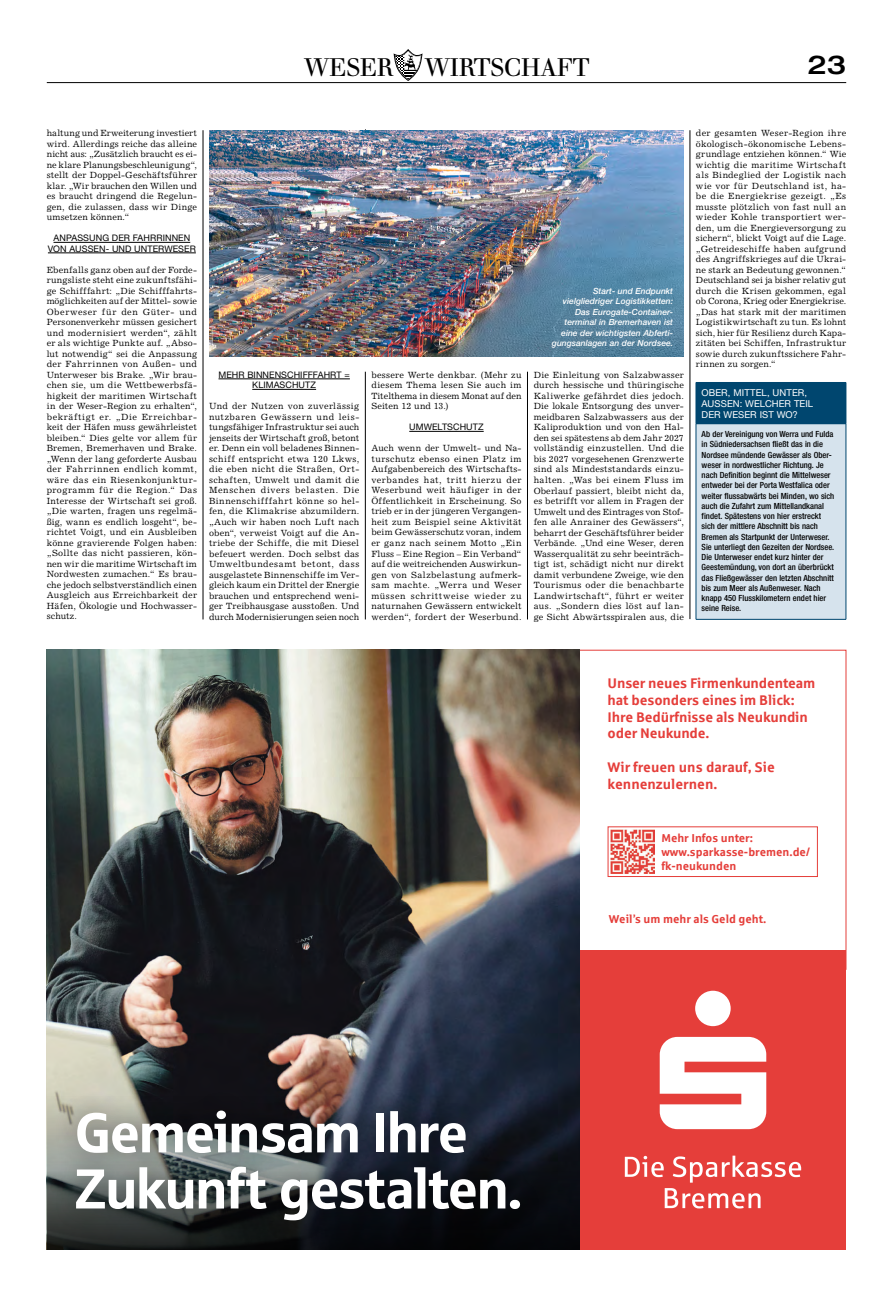
<style>
.page{position:relative;width:893px;height:1304px;background:#fff}
.page>*{position:absolute;margin:0;border:0;box-sizing:border-box;transform-origin:0 0}
.t1{font:56.1px/56.1px "Sparkasse Head";color:#fff}
.t2{font:500 expanded 26.1px "Helvetica Neue LT Std";color:#000}
.t3{font:24.8px "Walbaum";letter-spacing:-.01em;color:#000}
.t4{font:700 14px/16.8px "Sparkasse Rg";letter-spacing:-.01em;color:#e53e3a}
.t5{font:700 11.5px/13.8px "Sparkasse Rg";color:#e53e3a}
.t6{font:9.5px/11px "Helvetica Neue LT Std";letter-spacing:.005em;color:#fff}
.t7{font:9px/10.5px "Excelsior LT Std";letter-spacing:.015em;color:#000;text-align:justify}
.t8{font:9px/10.5px "Helvetica Neue LT Std";letter-spacing:.01em;color:#000;text-align:center}
.t9{font:500 condensed 8.5px/10.3px "Helvetica Neue LT Std";color:#000}
.t10{font:italic 500 8.5px/10.5px "Helvetica Neue LT Std";color:#fff;text-align:right}
</style>
<div class="page">
<svg style="left:394px;top:50px;width:28px;height:31px"></svg>
<hr style="left:47px;top:82px;width:799px;height:1px;background:#000">
<hr style="left:409px;top:431px;width:75px;height:1px;background:#000">
<hr style="left:690px;top:130px;width:1px;height:489px;background:#000">
<hr style="left:203px;top:130px;width:1px;height:489px;background:#000">
<hr style="left:365px;top:129px;width:1px;height:144px;background:#000">
<hr style="left:54px;top:242px;width:136px;height:1px;background:#000">
<hr style="left:48px;top:253px;width:148px;height:1px;background:#000">
<hr style="left:218px;top:379px;width:132px;height:1px;background:#000">
<hr style="left:252px;top:389px;width:64px;height:1px;background:#000">
<hr style="left:527px;top:372px;width:1px;height:247px;background:#000">
<hr style="left:365px;top:372px;width:1px;height:247px;background:#000">
<img style="left:209px;top:130px;width:475px;height:227px">
<div style="left:696px;top:382px;width:150px;height:42px;background:#00466f"></div>
<div style="left:696px;top:424px;width:150px;height:195px;background:#d6e3ed"></div>
<hr style="left:846px;top:424px;width:1px;height:195px;background:#00466f">
<hr style="left:696px;top:424px;width:1px;height:195px;background:#00466f">
<hr style="left:696px;top:619px;width:150px;height:1px;background:#00466f">
<hr style="left:846px;top:383px;width:1px;height:41px;background:#00466f">
<hr style="left:696px;top:424px;width:150px;height:1px;background:#00466f">
<div style="left:580px;top:950px;width:266px;height:299px;background:#e53e3a"></div>
<img style="left:47px;top:650px;width:533px;height:348px">
<svg style="left:47px;top:998px;width:533px;height:251px;background:#424248"></svg>
<svg style="left:660px;top:991px;width:106px;height:138px"></svg>
<svg style="left:625px;top:1156px;width:176px;height:52px"></svg>
<div style="left:53px;top:1087px;width:490px;height:157px;background:#000;opacity:.3"></div>
<div style="left:608px;top:826px;width:210px;height:51px;border:1px solid #e53e3a"></div>
<img style="left:611px;top:830px;width:43px;height:43px">
<h3 class="t3" style="left:304px;top:52px;width:90px">WESER</h3>
<h3 class="t3" style="left:425px;top:52px;width:166px">WIRTSCHAFT</h3>
<h2 class="t2" style="left:807px;top:48px;width:40px">23</h2>
<p class="t7" style="left:47px;top:128px;width:152px">haltung und Erweiterung investiert wird. Allerdings reiche das alleine nicht aus: „Zusätzlich braucht es ei&shy;ne klare Planungsbeschleunigung“, stellt der Doppel-Geschäftsführer klar. „Wir brauchen den Willen und es braucht dringend die Regelun&shy;gen, die zulassen, dass wir Dinge umsetzen können.“</p>
<p class="t8" style="left:48px;top:233px;width:149px">ANPASSUNG DER FAHRRINNEN<br>VON AUSSEN- UND UNTERWESER</p>
<p class="t7" style="left:47px;top:265px;width:152px">Ebenfalls ganz oben auf der Forde&shy;rungsliste steht eine zukunftsfähi&shy;ge Schifffahrt: „Die Schifffahrts&shy;möglichkeiten auf der Mittel- sowie Oberweser für den Güter- und Personenverkehr müssen gesichert und modernisiert werden“, zählt er als wichtige Punkte auf. „Abso&shy;lut notwendig“ sei die Anpassung der Fahrrinnen von Außen- und Unterweser bis Brake. „Wir brau&shy;chen sie, um die Wettbewerbsfä&shy;higkeit der maritimen Wirtschaft in der Weser-Region zu erhalten“, bekräftigt er. „Die Erreichbar&shy;keit der Häfen muss gewährleistet bleiben.“ Dies gelte vor allem für Bremen, Bremerhaven und Brake. „Wenn der lang geforderte Ausbau der Fahrrinnen endlich kommt, wäre das ein Riesenkonjunktur&shy;programm für die Region.“ Das Interesse der Wirtschaft sei groß. „Die warten, fragen uns regelmä&shy;ßig, wann es endlich losgeht“, be&shy;richtet Voigt, und ein Ausbleiben könne gravierende Folgen haben: „Sollte das nicht passieren, kön&shy;nen wir die maritime Wirtschaft im Nordwesten zumachen.“ Es brau&shy;che jedoch selbstverständlich einen Ausgleich aus Erreichbarkeit der Häfen, Ökologie und Hochwasser&shy;schutz.</p>
<p class="t8" style="left:218px;top:369px;width:133px">MEHR BINNENSCHIFFFAHRT =<br>KLIMASCHUTZ</p>
<p class="t7" style="left:209px;top:401px;width:152px">Und der Nutzen von zuverlässig nutzbaren Gewässern und leis&shy;tungsfähiger Infrastruktur sei auch jenseits der Wirtschaft groß, betont er. Denn ein voll beladenes Binnen&shy;schiff entspricht etwa 120 Lkws, die eben nicht die Straßen, Ort&shy;schaften, Umwelt und damit die Menschen divers belasten. Die Binnenschifffahrt könne so hel&shy;fen, die Klimakrise abzumildern. „Auch wir haben noch Luft nach oben“, verweist Voigt auf die An&shy;triebe der Schiffe, die mit Diesel befeuert werden. Doch selbst das Umweltbundesamt betont, dass ausgelastete Binnenschiffe im Ver&shy;gleich kaum ein Drittel der Energie brauchen und entsprechend weni&shy;ger Treib hausgase ausstoßen. Und durch Modernisierungen seien noch</p>
<p class="t7" style="left:371px;top:370px;width:152px">bessere Werte denkbar. (Mehr zu diesem Thema lesen Sie auch im Titelthema in diesem Monat auf den Seiten 12 und 13.)</p>
<p class="t8" style="left:409px;top:422px;width:76px">UMWELTSCHUTZ</p>
<p class="t7" style="left:371px;top:443px;width:152px">Auch wenn der Umwelt- und Na&shy;turschutz ebenso einen Platz im Aufgabenbereich des Wirtschafts&shy;verbandes hat, tritt hierzu der Weserbund weit häufiger in der Öffentlichkeit in Erscheinung. So trieb er in der jüngeren Vergangen&shy;heit zum Beispiel seine Aktivität beim Gewässerschutz voran, indem er ganz nach seinem Motto „Ein Fluss – Eine Region – Ein Verband“ auf die weitreichenden Auswirkun&shy;gen von Salzbelastung aufmerk&shy;sam machte. „Werra und Weser müssen schrittweise wieder zu naturnahen Gewässern entwickelt werden“, fordert der Weserbund.</p>
<p class="t10" style="left:552px;top:285px;width:123px">Start- und Endpunkt vielgliedriger Logistikketten:<br>Das Eurogate-Container&shy;terminal in Bremerhaven ist eine der wichtigsten Abferti&shy;gungsanlagen an der Nordsee.</p>
<p class="t7" style="left:534px;top:370px;width:152px">Die Einleitung von Salzabwasser durch hessische und thüringische Kaliwerke gefährdet dies jedoch.<br>Die lokale Entsorgung des unver&shy;meidbaren Salzabwassers aus der Kaliproduktion und von den Hal&shy;den sei spätestens ab dem Jahr 2027 vollständig einzustellen. Und die bis 2027 vorgesehenen Grenzwerte sind als Mindeststandards einzu&shy;halten. „Was bei einem Fluss im Oberlauf passiert, bleibt nicht da, es betrifft vor allem in Fragen der Umwelt und des Eintrages von Stof&shy;fen alle Anrainer des Gewässers“, beharrt der Geschäftsführer beider Verbände. „Und eine Weser, deren Wasserqualität zu sehr beeinträch&shy;tigt ist, schädigt nicht nur direkt damit verbundene Zweige, wie den Tourismus oder die benachbarte Landwirtschaft“, führt er weiter aus. „Sondern dies löst auf lan&shy;ge Sicht Abwärtsspiralen aus, die</p>
<p class="t7" style="left:696px;top:128px;width:152px">der gesamten Weser-Region ihre ökologisch-ökonomische Lebens&shy;grundlage entziehen können.“ Wie wichtig die maritime Wirtschaft als Bindeglied der Logistik nach wie vor für Deutschland ist, ha&shy;be die Energiekrise gezeigt. „Es musste plötzlich von fast null an wieder Kohle transportiert wer&shy;den, um die Energieversorgung zu sichern“, blickt Voigt auf die Lage. „Getreideschiffe haben aufgrund des Angriffskrieges auf die Ukrai&shy;ne stark an Bedeutung gewonnen.“ Deutschland sei ja bisher relativ gut durch die Krisen gekommen, egal ob Corona, Krieg oder Energiekrise. „Das hat stark mit der maritimen Logistikwirtschaft zu tun. Es lohnt sich, hier für Resilienz durch Kapa&shy;zitäten bei Schiffen, Infrastruktur sowie durch zukunftssichere Fahr&shy;rinnen zu sorgen.“</p>
<p class="t6" style="left:702px;top:386px;width:113px">OBER, MITTEL, UNTER,<br>AUSSEN: WELCHER TEIL<br>DER WESER IST WO?</p>
<p class="t9" style="left:702px;top:429px;width:134px">Ab der Vereinigung von Werra und Fulda in Südniedersachsen fließt das in die Nordsee mündende Gewässer als Ober&shy;weser in nordwestlicher Richtung. Je nach Definition beginnt die Mittelweser entweder bei der Porta Westfalica oder weiter flussabwärts bei Minden, wo sich auch die Zufahrt zum Mittellandkanal findet. Spätestens von hier erstreckt sich der mittlere Abschnitt bis nach Bremen als Startpunkt der Unterweser.<br>Sie unterliegt den Gezeiten der Nordsee.<br>Die Unterweser endet kurz hinter der Geestemündung, von dort an überbrückt das Fließgewässer den letzten Abschnitt bis zum Meer als Außenweser. Nach knapp 450 Fluss kilometern endet hier seine Reise.</p>
<h3 class="t4" style="left:608px;top:674px;width:209px">Unser neues Firmenkundenteam hat besonders eines im Blick:<br>Ihre Bedürfnisse als Neukundin oder Neukunde.</h3>
<h3 class="t4" style="left:608px;top:758px;width:169px">Wir freuen uns darauf, Sie kennenzulernen.</h3>
<p class="t5" style="left:661px;top:831px;width:150px">Mehr Infos unter: www.sparkasse-bremen.de/ fk-neukunden</p>
<p class="t5" style="left:609px;top:911px;width:159px">Weil’s um mehr als Geld geht.</p>
<h1 class="t1" style="left:75px;top:1103px;width:448px">Gemeinsam Ihre<br>Zukunft gestalten.</h1>
</div>
